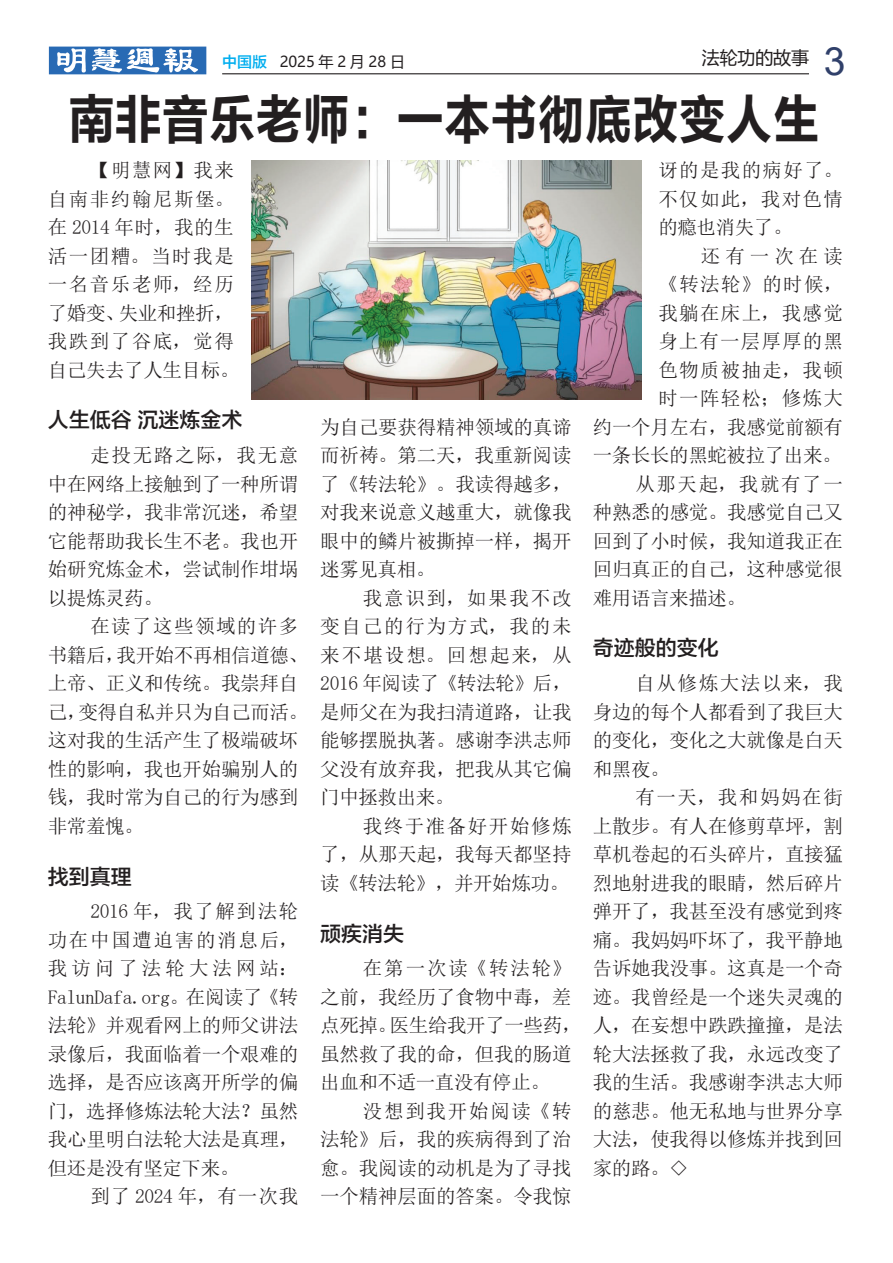
<style>
.page{position:relative;width:893px;height:1263px;background:#fff}
.page>*{position:absolute;margin:0;border:0;box-sizing:border-box;transform-origin:0 0}
.t1{font:54px "FZLTCHK GBK1 0";color:#231f20;scale:.87 1}
.t2{font:21px "FZLTZHK GBK1 0";color:#231f20}
.t3{font:19.5px/28.5px "N Sim Sun";letter-spacing:-.01em;color:#231f20;text-align:justify}
.t4{font:19.5px/28.5px "N Sim Sun";letter-spacing:.08em;color:#231f20}
.t5{font:19.5px "N Sim Sun";letter-spacing:.07em;color:#231f20}
.t6{font:19.5px "N Sim Sun";letter-spacing:.05em;color:#231f20}
.t7{font:19.5px "N Sim Sun";letter-spacing:.085em;color:#231f20}
.t8{font:19.5px "N Sim Sun";letter-spacing:.06em;color:#231f20}
.t9{font:18px "Microsoft Ya Hei";letter-spacing:-.01em;color:#231f20}
.t10{font:15px "Microsoft Ya Hei";color:#231f20}
.s1{font-family:"FZLTZHK GBK1 0";color:#00aeef}
.s2{font-family:"Arial";font-size:39px;color:#30406a}
</style>
<div class="page">
<hr style="left:222px;top:73px;width:587px;height:1px;background:#231f20">
<svg style="left:49px;top:47px;width:157px;height:27px"></svg>
<img style="left:251px;top:160px;width:391px;height:240px">
<p class="t10" style="left:222px;top:51px;width:184px"><span class="s1">中国版</span> 2025 年 2 月 28 日</p>
<p class="t9" style="left:702px;top:46px;width:145px">法轮功的故事 <span class="s2">3</span></p>
<h1 class="t1" style="left:68px;top:90px;width:866px">南非音乐老师：一本书彻底改变人生</h1>
<p class="t4" style="left:48px;top:156px;width:193px;text-indent:43px">【明慧网】我来自南非约翰尼斯堡。在 2014 年时，我的生活一团糟。当时我是一名音乐老师，经历了婚变、失业和挫折，我跌到了谷底，觉得自己失去了人生目标。</p>
<p class="t2" style="left:48px;top:409px;width:196px">人生低谷 沉迷炼金术</p>
<p class="t3" style="left:48px;top:441px;width:252px;text-indent:43px">走投无路之际，我无意中在网络上接触到了一种所谓的神秘学，我非常沉迷，希望它能帮助我长生不老。我也开始研究炼金术，尝试制作坩埚以提炼灵药。</p>
<p class="t3" style="left:48px;top:612px;width:262px;text-align:left;text-indent:43px">在读了这些领域的许多书籍后，我开始不再相信道德、上帝、正义和传统。我崇拜自己，变得自私并只为自己而活。这对我的生活产生了极端破坏性的影响，我也开始骗别人的钱，我时常为自己的行为感到非常羞愧。</p>
<p class="t2" style="left:48px;top:865px;width:85px">找到真理</p>
<p class="t3" style="left:48px;top:897px;width:252px;text-indent:43px">2016 年，我了解到法轮功在中国遭迫害的消息后，我访问了法轮大法网站：FalunDafa.org。在阅读了《转法轮》并观看网上的师父讲法录像后，我面临着一个艰难的选择，是否应该离开所学的偏门，选择修炼法轮大法？虽然我心里明白法轮大法是真理，但还是没有坚定下来。</p>
<p class="t6" style="left:90px;top:1186px;width:209px">到了 2024 年，有一次我</p>
<p class="t3" style="left:320px;top:412px;width:253px">为自己要获得精神领域的真谛而祈祷。第二天，我重新阅读了《转法轮》。我读得越多，对我来说意义越重大，就像我眼中的鳞片被撕掉一样，揭开迷雾见真相。</p>
<p class="t3" style="left:320px;top:583px;width:253px;text-indent:43px">我意识到，如果我不改变自己的行为方式，我的未来不堪设想。回想起来，从2016 年阅读了《转法轮》后，是师父在为我扫清道路，让我能够摆脱执著。感谢李洪志师父没有放弃我，把我从其它偏门中拯救出来。</p>
<p class="t3" style="left:320px;top:812px;width:253px;text-indent:43px">我终于准备好开始修炼了，从那天起，我每天都坚持读《转法轮》，并开始炼功。</p>
<p class="t2" style="left:320px;top:922px;width:85px">顽疾消失</p>
<p class="t3" style="left:320px;top:954px;width:262px;text-align:left;text-indent:43px">在第一次读《转法轮》之前，我经历了食物中毒，差点死掉。医生给我开了一些药，虽然救了我的命，但我的肠道出血和不适一直没有停止。</p>
<p class="t3" style="left:320px;top:1096px;width:253px;text-indent:43px">没想到我开始阅读《转法轮》后，我的疾病得到了治愈。我阅读的动机是为了寻找一个精神层面的答案。令我惊</p>
<p class="t3" style="left:658px;top:156px;width:186px">讶的是我的病好了。不仅如此，我对色情的瘾也消失了。</p>
<p class="t3" style="left:701px;top:241px;width:143px">还有一次在读</p>
<p class="t3" style="left:658px;top:270px;width:186px">《转法轮》的时候，</p>
<p class="t5" style="left:658px;top:303px;width:186px">我躺在床上，我感觉</p>
<p class="t8" style="left:658px;top:331px;width:186px">身上有一层厚厚的黑</p>
<p class="t5" style="left:658px;top:360px;width:186px">色物质被抽走，我顿</p>
<p class="t5" style="left:658px;top:389px;width:186px">时一阵轻松；修炼大</p>
<p class="t3" style="left:593px;top:413px;width:252px">约一个月左右，我感觉前额有</p>
<p class="t3" style="left:593px;top:441px;width:250px">一条长长的黑蛇被拉了出来。</p>
<p class="t7" style="left:635px;top:474px;width:209px">从那天起，我就有了一</p>
<p class="t3" style="left:593px;top:498px;width:252px">种熟悉的感觉。我感觉自己又</p>
<p class="t3" style="left:593px;top:527px;width:252px">回到了小时候，我知道我正在</p>
<p class="t3" style="left:593px;top:555px;width:252px">回归真正的自己，这种感觉很</p>
<p class="t3" style="left:593px;top:584px;width:155px">难用语言来描述。</p>
<p class="t2" style="left:593px;top:637px;width:127px">奇迹般的变化</p>
<p class="t3" style="left:593px;top:669px;width:252px;text-indent:43px">自从修炼大法以来，我身边的每个人都看到了我巨大的变化，变化之大就像是白天和黑夜。</p>
<p class="t3" style="left:593px;top:783px;width:252px;text-indent:43px">有一天，我和妈妈在街上散步。有人在修剪草坪，割草机卷起的石头碎片，直接猛烈地射进我的眼睛，然后碎片弹开了，我甚至没有感觉到疼痛。我妈妈吓坏了，我平静地告诉她我没事。这真是一个奇迹。我曾经是一个迷失灵魂的人，在妄想中跌跌撞撞，是法轮大法拯救了我，永远改变了我的生活。我感谢李洪志大师的慈悲。他无私地与世界分享大法，使我得以修炼并找到回家的路。◇</p>
</div>
